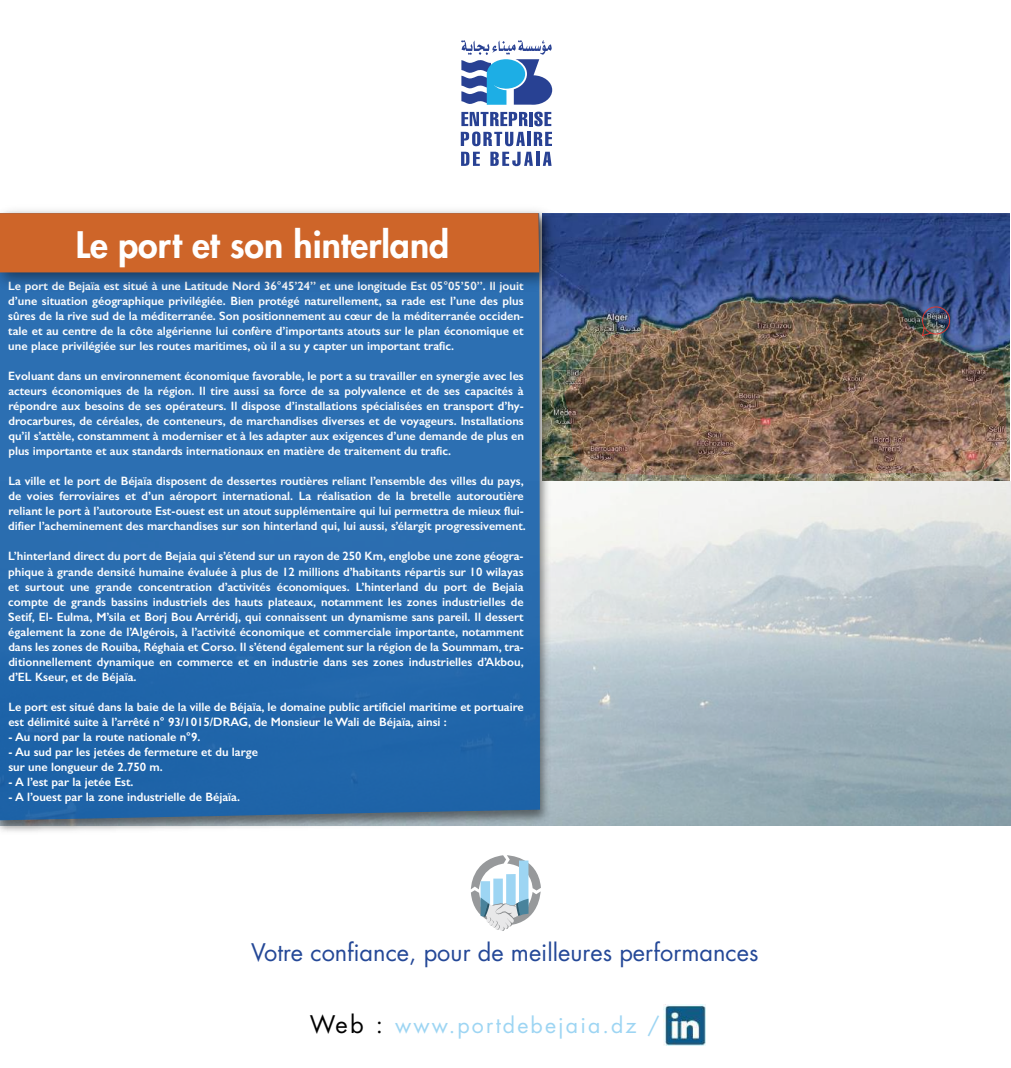
<style>
.page{position:relative;width:1011px;height:1068px;background:#fff}
.page>*{position:absolute;margin:0;border:0;box-sizing:border-box;transform-origin:0 0}
.t1{font:800 35.55px "Futura Std";color:#fff}
.t2{font:23.62px "Futura Std";color:#244897}
.t3{font:21.3px "Futura Std";letter-spacing:.1em;color:#9dd5f3}
.t4{font:600 12.15px/15px "Gill Sans";color:#fff;text-align:justify}
.s1{font-size:23.62px;color:#000}
</style>
<div class="page">
<img style="left:554px;top:214px;width:455px;height:266px">
<img style="left:564px;top:300px;width:443px;height:175px">
<svg style="left:922px;top:326px;width:10px;height:10px"></svg>
<img style="left:0;top:296px;width:554px;height:536px">
<svg style="left:0;top:296px;width:540px;height:524px;background:#276bad"></svg>
<img style="left:0;top:210px;width:562px;height:86px">
<div style="left:0;top:213px;width:539px;height:59px;background:#ce6529"></div>
<svg style="left:471px;top:855px;width:70px;height:76px"></svg>
<img style="left:664px;top:1004px;width:41px;height:41px">
<hr style="left:529px;top:112px;width:3px;height:14px;background:#284193">
<svg style="left:534px;top:112px;width:17px;height:14px"></svg>
<svg style="left:461px;top:112px;width:67px;height:34px"></svg>
<hr style="left:528px;top:132px;width:3px;height:14px;background:#284193">
<svg style="left:534px;top:132px;width:18px;height:14px"></svg>
<svg style="left:461px;top:152px;width:19px;height:14px"></svg>
<svg style="left:490px;top:152px;width:43px;height:14px"></svg>
<hr style="left:536px;top:152px;width:4px;height:14px;background:#284193">
<svg style="left:543px;top:152px;width:9px;height:14px"></svg>
<svg style="left:461px;top:40px;width:91px;height:65px"></svg>
<h1 class="t1" style="left:76px;top:223px;width:375px">Le port et son hinterland</h1>
<p class="t4" style="left:8px;top:278px;width:517px">Le port de Bejaïa est situé à une Latitude Nord 36°45’24’’ et une longitude Est 05°05’50’’. Il jouit d’une situation géographique privilégiée. Bien protégé naturellement, sa rade est l’une des plus sûres de la rive sud de la méditerranée. Son positionnement au cœur de la méditerranée occiden&shy;tale et au centre de la côte algérienne lui confère d’importants atouts sur le plan économique et une place privilégiée sur les routes maritimes, où il a su y capter un important trafic.</p>
<p class="t4" style="left:8px;top:368px;width:517px">Evoluant dans un environnement économique favorable, le port a su travailler en synergie avec les acteurs économiques de la région. Il tire aussi sa force de sa polyvalence et de ses capacités à répondre aux besoins de ses opérateurs. Il dispose d’installations spécialisées en transport d’hy&shy;drocarbures, de céréales, de conteneurs, de marchandises diverses et de voyageurs. Installations qu’il s’attèle, constamment à moderniser et à les adapter aux exigences d’une demande de plus en plus importante et aux standards internationaux en matière de traitement du trafic.</p>
<p class="t4" style="left:8px;top:473px;width:519px;text-align:left">La ville et le port de Béjaïa disposent de dessertes routières reliant l’ensemble des villes du pays, de voies ferroviaires et d’un aéroport international. La réalisation de la bretelle autoroutière reliant le port à l’autoroute Est-ouest est un atout supplémentaire qui lui permettra de mieux flui&shy;difier l’acheminement des marchandises sur son hinterland qui, lui aussi, s’élargit progressivement.</p>
<p class="t4" style="left:8px;top:548px;width:517px">L’hinterland direct du port de Bejaia qui s’étend sur un rayon de 250 Km, englobe une zone géogra&shy;phique à grande densité humaine évaluée à plus de 12 millions d’habitants répartis sur 10 wilayas et surtout une grande concentration d’activités économiques. L’hinterland du port de Bejaia compte de grands bassins industriels des hauts plateaux, notamment les zones industrielles de Setif, El- Eulma, M’sila et Borj Bou Arréridj, qui connaissent un dynamisme sans pareil. Il dessert également la zone de l’Algérois, à l’activité économique et commerciale importante, notamment dans les zones de Rouiba, Réghaia et Corso. Il s’étend également sur la région de la Soummam, tra&shy;ditionnellement dynamique en commerce et en industrie dans ses zones industrielles d’Akbou, d’EL Kseur, et de Béjaïa.</p>
<p class="t4" style="left:8px;top:698px;width:517px">Le port est situé dans la baie de la ville de Béjaïa, le domaine public artificiel maritime et portuaire est délimité suite à l’arrêté n° 93/1015/DRAG, de Monsieur le Wali de Béjaïa, ainsi :</p>
<p class="t4" style="left:8px;top:728px;width:194px">- Au nord par la route nationale n°9.</p>
<p class="t4" style="left:8px;top:743px;width:251px">- Au sud par les jetées de fermeture et du large sur une longueur de 2.750 m.</p>
<p class="t4" style="left:8px;top:773px;width:127px">- A l’est par la jetée Est.</p>
<p class="t4" style="left:8px;top:788px;width:233px">- A l’ouest par la zone industrielle de Béjaïa.</p>
<h2 class="t2" style="left:251px;top:937px;width:509px">Votre confiance, pour de meilleures performances</h2>
<h3 class="t3" style="left:310px;top:1011px;width:351px"><span class="s1">Web :</span> www.portdebejaia.dz /</h3>
</div>
